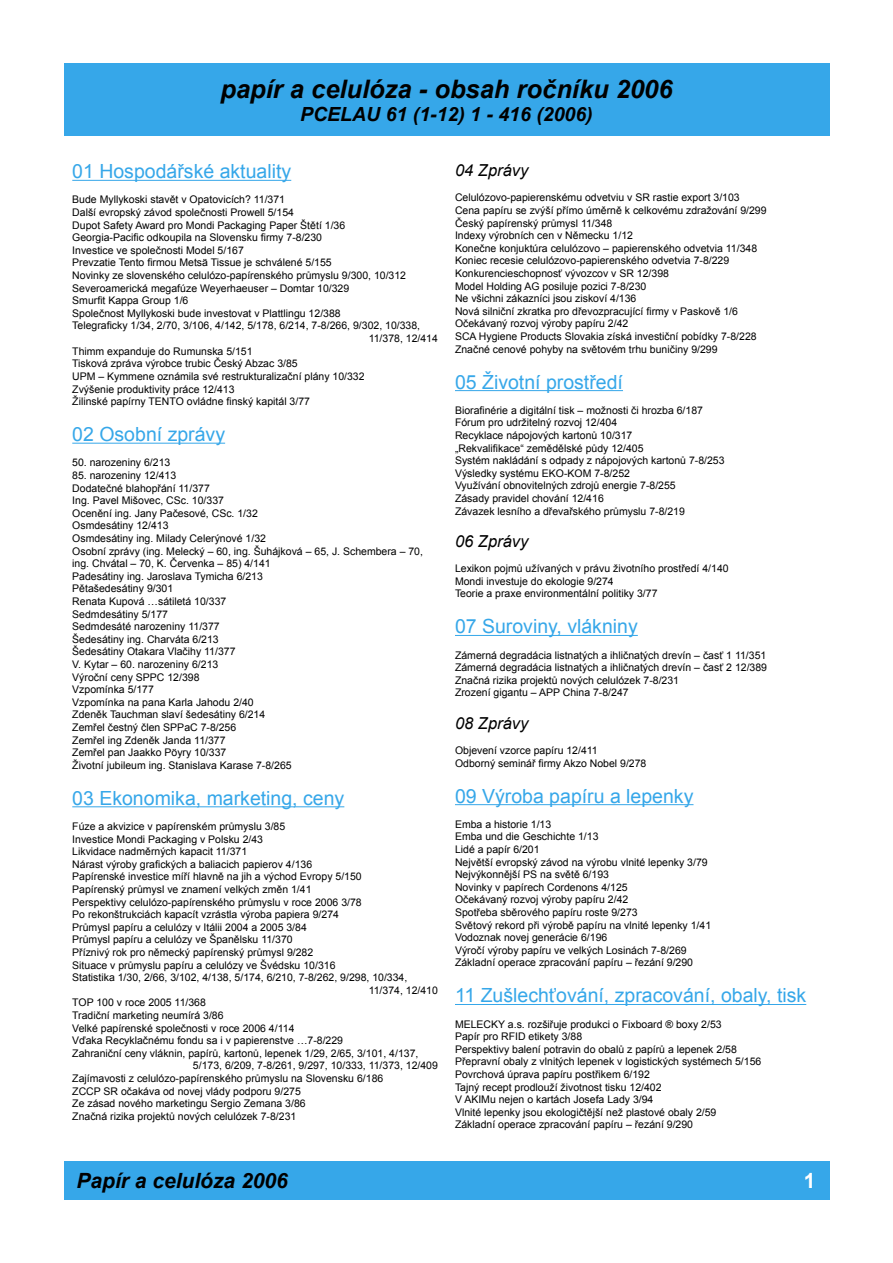
<style>
.page{position:relative;width:893px;height:1263px;background:#fff}
.page>*{position:absolute;margin:0;border:0;box-sizing:border-box;transform-origin:0 0}
.t1{font:italic 700 25.5px "Arial";color:#000}
.t2{font:italic 700 21px "Arial";color:#000}
.t3{font:700 21px "Arial";color:#fff}
.t4{font:19.5px "Arial";color:#36a7e9}
.t5{font:italic 700 19.5px "Arial";color:#000}
.t6{font:italic 16.5px "Arial";color:#000}
.t7{font:10.5px/12.6px "Arial";color:#000}
</style>
<div class="page">
<div style="left:64px;top:64px;width:765px;height:72px;background:#36a7e9"></div>
<div style="left:64px;top:1161px;width:765px;height:38px;background:#36a7e9"></div>
<hr style="left:72px;top:180px;width:219px;height:1px;background:#36a7e9">
<hr style="left:72px;top:443px;width:153px;height:1px;background:#36a7e9">
<hr style="left:72px;top:806px;width:272px;height:1px;background:#36a7e9">
<hr style="left:455px;top:390px;width:168px;height:1px;background:#36a7e9">
<hr style="left:455px;top:635px;width:183px;height:1px;background:#36a7e9">
<hr style="left:455px;top:804px;width:238px;height:1px;background:#36a7e9">
<hr style="left:455px;top:1004px;width:351px;height:1px;background:#36a7e9">
<h1 class="t1" style="left:220px;top:71px;width:454px">papír a celulóza - obsah ročníku 2006</h1>
<h3 class="t5" style="left:300px;top:101px;width:294px">PCELAU 61 (1-12) 1 - 416 (2006)</h3>
<h3 class="t4" style="left:72px;top:159px;width:220px">01 Hospodářské aktuality</h3>
<p class="t7" style="left:72px;top:194px;width:214px">Bude Myllykoski stavět v Opatovicích? 11/371</p>
<p class="t7" style="left:72px;top:206px;width:223px">Další evropský závod společnosti Prowell 5/154</p>
<p class="t7" style="left:72px;top:219px;width:274px">Dupot Safety Award pro Mondi Packaging Paper Štětí 1/36</p>
<p class="t7" style="left:72px;top:231px;width:251px">Georgia-Pacific odkoupila na Slovensku firmy 7-8/230</p>
<p class="t7" style="left:72px;top:244px;width:173px">Investice ve společnosti Model 5/167</p>
<p class="t7" style="left:72px;top:257px;width:261px">Prevzatie Tento firmou Metsä Tissue je schválené 5/155</p>
<p class="t7" style="left:72px;top:269px;width:335px">Novinky ze slovenského celulózo-papírenského průmyslu 9/300, 10/312</p>
<p class="t7" style="left:72px;top:282px;width:279px">Severoamerická megafúze Weyerhaeuser – Domtar 10/329</p>
<p class="t7" style="left:72px;top:294px;width:118px">Smurfit Kappa Group 1/6</p>
<p class="t7" style="left:72px;top:307px;width:270px">Společnost Myllykoski bude investovat v Plattlingu 12/388</p>
<p class="t7" style="left:72px;top:320px;width:349px">Telegraficky 1/34, 2/70, 3/106, 4/142, 5/178, 6/214, 7-8/266, 9/302, 10/338,</p>
<p class="t7" style="left:369px;top:332px;width:71px">11/378, 12/414</p>
<p class="t7" style="left:72px;top:345px;width:182px">Thimm expanduje do Rumunska 5/151</p>
<p class="t7" style="left:72px;top:357px;width:227px">Tisková zpráva výrobce trubic Český Abzac 3/85</p>
<p class="t7" style="left:72px;top:370px;width:294px">UPM – Kymmene oznámila své restrukturalizační plány 10/332</p>
<p class="t7" style="left:72px;top:383px;width:164px">Zvýšenie produktivity práce 12/413</p>
<p class="t7" style="left:72px;top:395px;width:239px">Žilinské papírny TENTO ovládne finský kapitál 3/77</p>
<h3 class="t4" style="left:72px;top:421px;width:154px">02 Osobní zprávy</h3>
<p class="t7" style="left:72px;top:456px;width:100px">50. narozeniny 6/213</p>
<p class="t7" style="left:72px;top:469px;width:352px">85. narozeniny 12/413<br>Dodatečné blahopřání 11/377<br>Ing. Pavel Mišovec, CSc. 10/337<br>Ocenění ing. Jany Pačesové, CSc. 1/32<br>Osmdesátiny 12/413<br>Osmdesátiny ing. Milady Celerýnové 1/32<br>Osobní zprávy (ing. Melecký – 60, ing. Šuhájková – 65, J. Schembera – 70, ing. Chvátal – 70, K. Červenka – 85) 4/141<br>Padesátiny ing. Jaroslava Tymicha 6/213<br>Pětašedesátiny 9/301<br>Renata Kupová …sátiletá 10/337<br>Sedmdesátiny 5/177<br>Sedmdesáté narozeniny 11/377<br>Šedesátiny ing. Charváta 6/213<br>Šedesátiny Otakara Vlačihy 11/377<br>V. Kytar – 60. narozeniny 6/213<br>Výroční ceny SPPC 12/398<br>Vzpomínka 5/177<br>Vzpomínka na pana Karla Jahodu 2/40<br>Zdeněk Tauchman slaví šedesátiny 6/214<br>Zemřel čestný člen SPPaC 7-8/256<br>Zemřel ing Zdeněk Janda 11/377<br>Zemřel pan Jaakko Pöyry 10/337<br>Životní jubileum ing. Stanislava Karase 7-8/265</p>
<h3 class="t4" style="left:72px;top:785px;width:274px">03 Ekonomika, marketing, ceny</h3>
<p class="t7" style="left:72px;top:820px;width:214px">Fúze a akvizice v papírenském průmyslu 3/85</p>
<p class="t7" style="left:72px;top:833px;width:192px">Investice Mondi Packaging v Polsku 2/43</p>
<p class="t7" style="left:72px;top:845px;width:176px">Likvidace nadměrných kapacit 11/371</p>
<p class="t7" style="left:72px;top:858px;width:241px">Nárast výroby grafických a baliacich papierov 4/136</p>
<p class="t7" style="left:72px;top:870px;width:291px">Papírenské investice míří hlavně na jih a východ Evropy 5/150</p>
<p class="t7" style="left:72px;top:883px;width:241px">Papírenský průmysl ve znamení velkých změn 1/41</p>
<p class="t7" style="left:72px;top:896px;width:291px">Perspektivy celulózo-papírenského průmyslu v roce 2006 3/78</p>
<p class="t7" style="left:72px;top:908px;width:268px">Po rekonštrukciách kapacít vzrástla výroba papiera 9/274</p>
<p class="t7" style="left:72px;top:921px;width:236px">Průmysl papíru a celulózy v Itálii 2004 a 2005 3/84</p>
<p class="t7" style="left:72px;top:933px;width:222px">Průmysl papíru a celulózy ve Španělsku 11/370</p>
<p class="t7" style="left:72px;top:946px;width:242px">Příznivý rok pro německý papírenský průmysl 9/282</p>
<p class="t7" style="left:72px;top:959px;width:265px">Situace v průmyslu papíru a celulózy ve Švédsku 10/316</p>
<p class="t7" style="left:72px;top:971px;width:337px">Statistika 1/30, 2/66, 3/102, 4/138, 5/174, 6/210, 7-8/262, 9/298, 10/334,</p>
<p class="t7" style="left:369px;top:984px;width:71px">11/374, 12/410</p>
<p class="t7" style="left:72px;top:996px;width:135px">TOP 100 v roce 2005 11/368</p>
<p class="t7" style="left:72px;top:1009px;width:153px">Tradiční marketing neumírá 3/86</p>
<p class="t7" style="left:72px;top:1022px;width:224px">Velké papírenské společnosti v roce 2006 4/114</p>
<p class="t7" style="left:72px;top:1034px;width:272px">Vďaka Recyklačnému fondu sa i v papierenstve …7-8/229</p>
<p class="t7" style="left:72px;top:1047px;width:348px">Zahraniční ceny vláknin, papírů, kartonů, lepenek 1/29, 2/65, 3/101, 4/137,</p>
<p class="t7" style="left:193px;top:1059px;width:247px">5/173, 6/209, 7-8/261, 9/297, 10/333, 11/373, 12/409</p>
<p class="t7" style="left:72px;top:1072px;width:313px">Zajímavosti z celulózo-papírenského průmyslu na Slovensku 6/186</p>
<p class="t7" style="left:72px;top:1085px;width:230px">ZCCP SR očakáva od novej vlády podporu 9/275</p>
<p class="t7" style="left:72px;top:1097px;width:235px">Ze zásad nového marketingu Sergio Zemana 3/86</p>
<p class="t7" style="left:72px;top:1110px;width:226px">Značná rizika projektů nových celulózek 7-8/231</p>
<h3 class="t6" style="left:455px;top:159px;width:75px">04 Zprávy</h3>
<p class="t7" style="left:455px;top:191px;width:313px">Celulózovo-papierenskému odvetviu v SR rastie export 3/103<br>Cena papíru se zvýší přímo úměrně k celkovému zdražování 9/299<br>Český papírenský průmysl 11/348<br>Indexy výrobních cen v Německu 1/12<br>Konečne konjuktúra celulózovo – papierenského odvetvia 11/348<br>Koniec recesie celulózovo-papierenského odvetvia 7-8/229<br>Konkurencieschopnosť vývozcov v SR 12/398<br>Model Holding AG posiluje pozici 7-8/230<br>Ne všichni zákazníci jsou ziskoví 4/136<br>Nová silniční zkratka pro dřevozpracující firmy v Paskově 1/6<br>Očekávaný rozvoj výroby papíru 2/42<br>SCA Hygiene Products Slovakia získá investiční pobídky 7-8/228<br>Značné cenové pohyby na světovém trhu buničiny 9/299</p>
<h3 class="t4" style="left:455px;top:369px;width:169px">05 Životní prostředí</h3>
<p class="t7" style="left:455px;top:404px;width:271px">Biorafinérie a digitální tisk – možnosti či hrozba 6/187<br>Fórum pro udržitelný rozvoj 12/404<br>Recyklace nápojových kartonů 10/317<br>„Rekvalifikace“ zemědělské půdy 12/405<br>Systém nakládání s odpady z nápojových kartonů 7-8/253<br>Výsledky systému EKO-KOM 7-8/252<br>Využívání obnovitelných zdrojů energie 7-8/255<br>Zásady pravidel chování 12/416<br>Závazek lesního a dřevařského průmyslu 7-8/219</p>
<h3 class="t6" style="left:455px;top:530px;width:75px">06 Zprávy</h3>
<p class="t7" style="left:455px;top:562px;width:275px">Lexikon pojmů užívaných v právu životního prostředí 4/140<br>Mondi investuje do ekologie 9/274<br>Teorie a praxe environmentální politiky 3/77</p>
<h3 class="t4" style="left:455px;top:614px;width:184px">07 Suroviny, vlákniny</h3>
<p class="t7" style="left:455px;top:649px;width:314px">Zámerná degradácia listnatých a ihličnatých drevín – časť 1 11/351<br>Zámerná degradácia listnatých a ihličnatých drevín – časť 2 12/389<br>Značná rizika projektů nových celulózek 7-8/231<br>Zrození gigantu – APP China 7-8/247</p>
<h3 class="t6" style="left:455px;top:712px;width:75px">08 Zprávy</h3>
<p class="t7" style="left:455px;top:744px;width:193px">Objevení vzorce papíru 12/411<br>Odborný seminář firmy Akzo Nobel 9/278</p>
<h3 class="t4" style="left:455px;top:783px;width:240px">09 Výroba papíru a lepenky</h3>
<p class="t7" style="left:455px;top:818px;width:258px">Emba a historie 1/13<br>Emba und die Geschichte 1/13<br>Lidé a papír 6/201<br>Největší evropský závod na výrobu vlnité lepenky 3/79<br>Nejvýkonnější PS na světě 6/193<br>Novinky v papírech Cordenons 4/125<br>Očekávaný rozvoj výroby papíru 2/42<br>Spotřeba sběrového papíru roste 9/273<br>Světový rekord při výrobě papíru na vlnité lepenky 1/41<br>Vodoznak novej generácie 6/196<br>Výročí výroby papíru ve velkých Losinách 7-8/269<br>Základní operace zpracování papíru – řezání 9/290</p>
<h3 class="t4" style="left:455px;top:983px;width:353px">11 Zušlechťování, zpracování, obaly, tisk</h3>
<p class="t7" style="left:455px;top:1018px;width:308px">MELECKY a.s. rozšiřuje produkci o Fixboard ® boxy 2/53<br>Papír pro RFID etikety 3/88<br>Perspektivy balení potravin do obalů z papírů a lepenek 2/58<br>Přepravní obaly z vlnitých lepenek v logistických systémech 5/156<br>Povrchová úprava papíru postřikem 6/192<br>Tajný recept prodlouží životnost tisku 12/402<br>V AKIMu nejen o kartách Josefa Lady 3/94<br>Vlnité lepenky jsou ekologičtější než plastové obaly 2/59<br>Základní operace zpracování papíru – řezání 9/290</p>
<h2 class="t2" style="left:77px;top:1166px;width:213px">Papír a celulóza 2006</h2>
<h2 class="t3" style="left:804px;top:1166px;width:13px">1</h2>
</div>
